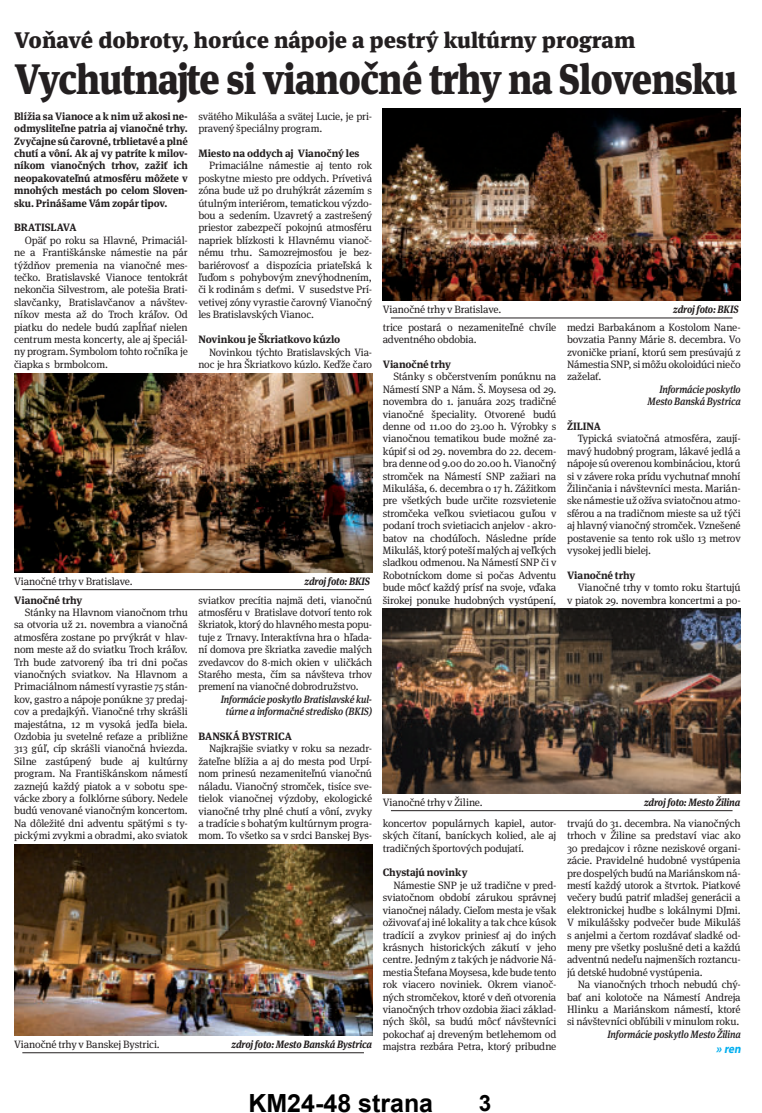
<style>
.page{position:relative;width:762px;height:1113px;background:#fff}
.page>*{position:absolute;margin:0;border:0;box-sizing:border-box;transform-origin:0 0}
.t1{font:900 42.5px "Meta Serif Pro";letter-spacing:-.025em;color:#231f20;scale:.89 1}
.t2{font:700 25px "Arial";color:#000}
.t3{font:900 22.5px "Meta Serif Pro";color:#231f20}
.t4{font:700 22.5px "Arial";color:#000}
.t5{font:italic 700 12.5px "Myriad Pro";color:#00aeef}
.t6{font:10.62px/12.4px "Meta Serif Pro";letter-spacing:-.015em;color:#231f20;text-align:justify}
.t7{font:700 10.62px/12.4px "Meta Serif Pro";letter-spacing:-.01em;color:#231f20;text-align:justify}
.t8{font:italic 500 10.62px/12.4px "Meta Serif Pro";letter-spacing:-.015em;color:#231f20;text-align:center;scale:.9 1}
.t9{font:italic 700 10.62px "Meta Serif Pro";letter-spacing:-.015em;color:#231f20;scale:.9 1}
</style>
<div class="page">
<hr style="left:11px;top:38px;width:733px;height:3px;background:#00aeef">
<div style="left:696px;top:29px;width:29px;height:18px;background:#fff"></div>
<img style="left:383px;top:109px;width:358px;height:191px">
<img style="left:14px;top:844px;width:358px;height:191px">
<hr style="left:22px;top:589px;width:342px;height:1px;background:#231f20">
<img style="left:14px;top:373px;width:358px;height:199px">
<hr style="left:391px;top:318px;width:341px;height:1px;background:#231f20">
<hr style="left:22px;top:1052px;width:342px;height:1px;background:#231f20">
<hr style="left:391px;top:810px;width:341px;height:1px;background:#231f20">
<img style="left:383px;top:608px;width:358px;height:185px">
<h3 class="t3" style="left:14px;top:30px;width:622px">Voňavé dobroty, horúce nápoje a pestrý kultúrny program</h3>
<h1 class="t1" style="left:14px;top:61px;width:814px">Vychutnajte si vianočné trhy na Slovensku</h1>
<p class="t7" style="left:14px;top:110px;width:175px">Blížia sa Vianoce a k nim už akosi ne&shy;odmysliteľne patria aj vianočné trhy.<br>Zvyčajne sú čarovné, trblietavé a plné chutí a vôní. Ak aj vy patríte k milov&shy;níkom vianočných trhov, zažiť ich neopakovateľnú atmosféru môžete v mnohých mestách po celom Sloven&shy;sku. Prinášame Vám zopár tipov.</p>
<p class="t7" style="left:14px;top:221px;width:64px">BRATISLAVA</p>
<p class="t6" style="left:14px;top:234px;width:175px;text-indent:11px">Opäť po roku sa Hlavné, Primaciál&shy;ne a Františkánske námestie na pár týždňov premenia na vianočné mes&shy;tečko. Bratislavské Vianoce tentokrát nekončia Silvestrom, ale potešia Brati&shy;slavčanky, Bratislavčanov a návštev&shy;níkov mesta až do Troch kráľov. Od piatku do nedele budú zapĺňať nielen centrum mesta koncerty, ale aj špeciál&shy;ny program. Symbolom tohto ročníka je čiapka s brmbolcom.</p>
<p class="t6" style="left:198px;top:110px;width:175px">svätého Mikuláša a svätej Lucie, je pri&shy;pravený špeciálny program.</p>
<p class="t7" style="left:198px;top:147px;width:163px">Miesto na oddych aj Vianočný les</p>
<p class="t6" style="left:198px;top:159px;width:175px;text-indent:11px">Primaciálne námestie aj tento rok poskytne miesto pre oddych. Prívetivá zóna bude už po druhýkrát zázemím s útulným interiérom, tematickou výzdo&shy;bou a sedením. Uzavretý a zastrešený priestor zabezpečí pokojnú atmosféru napriek blízkosti k Hlavnému vianoč&shy;nému trhu. Samozrejmosťou je bez&shy;bariérovosť a dispozícia priateľská k ľuďom s pohybovým znevýhodnením, či k rodinám s deťmi. V susedstve Prí&shy;vetivej zóny vyrastie čarovný Vianočný les Bratislavských Vianoc.</p>
<p class="t7" style="left:198px;top:333px;width:143px">Novinkou je Škriatkovo kúzlo</p>
<p class="t6" style="left:198px;top:345px;width:175px;text-align:right">Novinkou týchto Bratislavských Via&shy;noc je hra Škriatkovo kúzlo. Keďže čaro</p>
<p class="t6" style="left:383px;top:303px;width:120px">Vianočné trhy v Bratislave.</p>
<p class="t9" style="left:673px;top:303px;width:74px">zdroj foto: BKIS</p>
<p class="t6" style="left:567px;top:321px;width:175px">medzi Barbakánom a Kostolom Nane&shy;bovzatia Panny Márie 8. decembra. Vo zvoničke prianí, ktorú sem presúvajú z Námestia SNP, si môžu okoloidúci niečo zaželať.</p>
<p class="t8" style="left:647px;top:383px;width:105px;text-align:right">Informácie poskytlo<br>Mesto Banská Bystrica</p>
<p class="t7" style="left:567px;top:420px;width:35px">ŽILINA</p>
<p class="t6" style="left:567px;top:432px;width:175px;text-indent:11px">Typická sviatočná atmosféra, zaují&shy;mavý hudobný program, lákavé jedlá a nápoje sú overenou kombináciou, ktorú si v závere roka prídu vychutnať mnohí Žilinčania i návštevníci mesta. Marián&shy;ske námestie už ožíva sviatočnou atmo&shy;sférou a na tradičnom mieste sa už týči aj hlavný vianočný stromček. Vznešené postavenie sa tento rok ušlo 13 metrov vysokej jedli bielej.</p>
<p class="t7" style="left:567px;top:569px;width:70px">Vianočné trhy</p>
<p class="t6" style="left:567px;top:581px;width:175px;text-align:right">Vianočné trhy v tomto roku štartujú<br>v piatok 29. novembra koncertmi a po-</p>
<p class="t6" style="left:383px;top:321px;width:175px">trice postará o nezameniteľné chvíle adventného obdobia.</p>
<p class="t7" style="left:383px;top:358px;width:70px">Vianočné trhy</p>
<p class="t6" style="left:383px;top:370px;width:175px;text-indent:11px">Stánky s občerstvením ponúknu na Námestí SNP a Nám. Š. Moysesa od 29. novembra do 1. januára 2025 tradičné vianočné špeciality. Otvorené budú denne od 11.00 do 23.00 h. Výrobky s vianočnou tematikou bude možné za&shy;kúpiť si od 29. novembra do 22. decem&shy;bra denne od 9.00 do 20.00 h. Vianočný stromček na Námestí SNP zažiari na Mikuláša, 6. decembra o 17 h. Zážitkom pre všetkých bude určite rozsvietenie stromčeka veľkou svietiacou guľou v podaní troch svietiacich anjelov - akro&shy;batov na chodúľoch. Následne príde Mikuláš, ktorý poteší malých aj veľkých sladkou odmenou. Na Námestí SNP či v Robotníckom dome si počas Adventu bude môcť každý prísť na svoje, vďaka širokej ponuke hudobných vystúpení,</p>
<p class="t6" style="left:14px;top:575px;width:120px">Vianočné trhy v Bratislave.</p>
<p class="t9" style="left:305px;top:575px;width:74px">zdroj foto: BKIS</p>
<p class="t7" style="left:14px;top:593px;width:70px">Vianočné trhy</p>
<p class="t6" style="left:14px;top:606px;width:175px;text-indent:11px">Stánky na Hlavnom vianočnom trhu sa otvoria už 21. novembra a vianočná atmosféra zostane po prvýkrát v hlav&shy;nom meste až do sviatku Troch kráľov.<br>Trh bude zatvorený iba tri dni počas vianočných sviatkov. Na Hlavnom a Primaciálnom námestí vyrastie 75 stán&shy;kov, gastro a nápoje ponúkne 37 predaj&shy;cov a predajkýň. Vianočné trhy skrášli majestátna, 12 m vysoká jedľa biela.<br>Ozdobia ju svetelné reťaze a približne 313 gúľ, cíp skrášli vianočná hviezda.<br>Silne zastúpený bude aj kultúrny program. Na Františkánskom námestí zaznejú každý piatok a v sobotu spe&shy;vácke zbory a folklórne súbory. Nedele budú venované vianočným koncertom.<br>Na dôležité dni adventu spätými s ty&shy;pickými zvykmi a obradmi, ako sviatok</p>
<p class="t6" style="left:198px;top:593px;width:175px">sviatkov precítia najmä deti, vianočnú atmosféru v Bratislave dotvorí tento rok škriatok, ktorý do hlavného mesta popu&shy;tuje z Trnavy. Interaktívna hra o hľada&shy;ní domova pre škriatka zavedie malých zvedavcov do 8-mich okien v uličkách Starého mesta, čím sa návšteva trhov premení na vianočné dobrodružstvo.</p>
<p class="t8" style="left:221px;top:693px;width:170px">Informácie poskytlo Bratislavské kul&shy;túrne a informačné stredisko (BKIS)</p>
<p class="t7" style="left:198px;top:730px;width:95px">BANSKÁ BYSTRICA</p>
<p class="t6" style="left:198px;top:742px;width:175px;text-indent:11px">Najkrajšie sviatky v roku sa nezadr&shy;žateľne blížia a aj do mesta pod Urpí&shy;nom prinesú nezameniteľnú vianočnú náladu. Vianočný stromček, tisíce sve&shy;tielok vianočnej výzdoby, ekologické vianočné trhy plné chutí a vôní, zvyky a tradície s bohatým kultúrnym progra&shy;mom. To všetko sa v srdci Banskej Bys-</p>
<p class="t6" style="left:383px;top:796px;width:101px">Vianočné trhy v Žiline.</p>
<p class="t9" style="left:644px;top:796px;width:108px">zdroj foto: Mesto Žilina</p>
<p class="t6" style="left:383px;top:817px;width:175px">koncertov populárnych kapiel, autor&shy;ských čítaní, baníckych kolied, ale aj tradičných športových podujatí.</p>
<p class="t7" style="left:383px;top:866px;width:86px">Chystajú novinky</p>
<p class="t6" style="left:383px;top:879px;width:175px;text-indent:11px">Námestie SNP je už tradične v pred&shy;sviatočnom období zárukou správnej vianočnej nálady. Cieľom mesta je však oživovať aj iné lokality a tak chce kúsok tradícií a zvykov priniesť aj do iných krásnych historických zákutí v jeho centre. Jedným z takých je nádvorie Ná&shy;mestia Štefana Moysesa, kde bude tento rok viacero noviniek. Okrem vianoč&shy;ných stromčekov, ktoré v deň otvorenia vianočných trhov ozdobia žiaci základ&shy;ných škôl, sa budú môcť návštevníci pokochať aj dreveným betlehemom od majstra rezbára Petra, ktorý pribudne</p>
<p class="t6" style="left:567px;top:817px;width:175px">trvajú do 31. decembra. Na vianočných trhoch v Žiline sa predstaví viac ako 30 predajcov i rôzne neziskové organi&shy;zácie. Pravidelné hudobné vystúpenia pre dospelých budú na Mariánskom ná&shy;mestí každý utorok a štvrtok. Piatkové večery budú patriť mladšej generácii a elektronickej hudbe s lokálnymi DJmi.<br>V mikulášsky podvečer bude Mikuláš s anjelmi a čertom rozdávať sladké od&shy;meny pre všetky poslušné deti a každú adventnú nedeľu najmenších roztancu&shy;jú detské hudobné vystúpenia.</p>
<p class="t6" style="left:567px;top:978px;width:175px;text-indent:11px">Na vianočných trhoch nebudú chý&shy;bať ani kolotoče na Námestí Andreja Hlinku a Mariánskom námestí, ktoré si návštevníci obľúbili v minulom roku.</p>
<p class="t8" style="left:607px;top:1027px;width:149px">Informácie poskytlo Mesto Žilina</p>
<p class="t5" style="left:715px;top:1041px;width:28px">» ren</p>
<p class="t6" style="left:14px;top:1038px;width:147px">Vianočné trhy v Banskej Bystrici.</p>
<p class="t9" style="left:231px;top:1038px;width:158px">zdroj foto: Mesto Banská Bystrica</p>
<h2 class="t2" style="left:248px;top:1088px;width:186px">KM24-48 strana</h2>
<h3 class="t4" style="left:479px;top:1090px;width:14px">3</h3>
</div>
